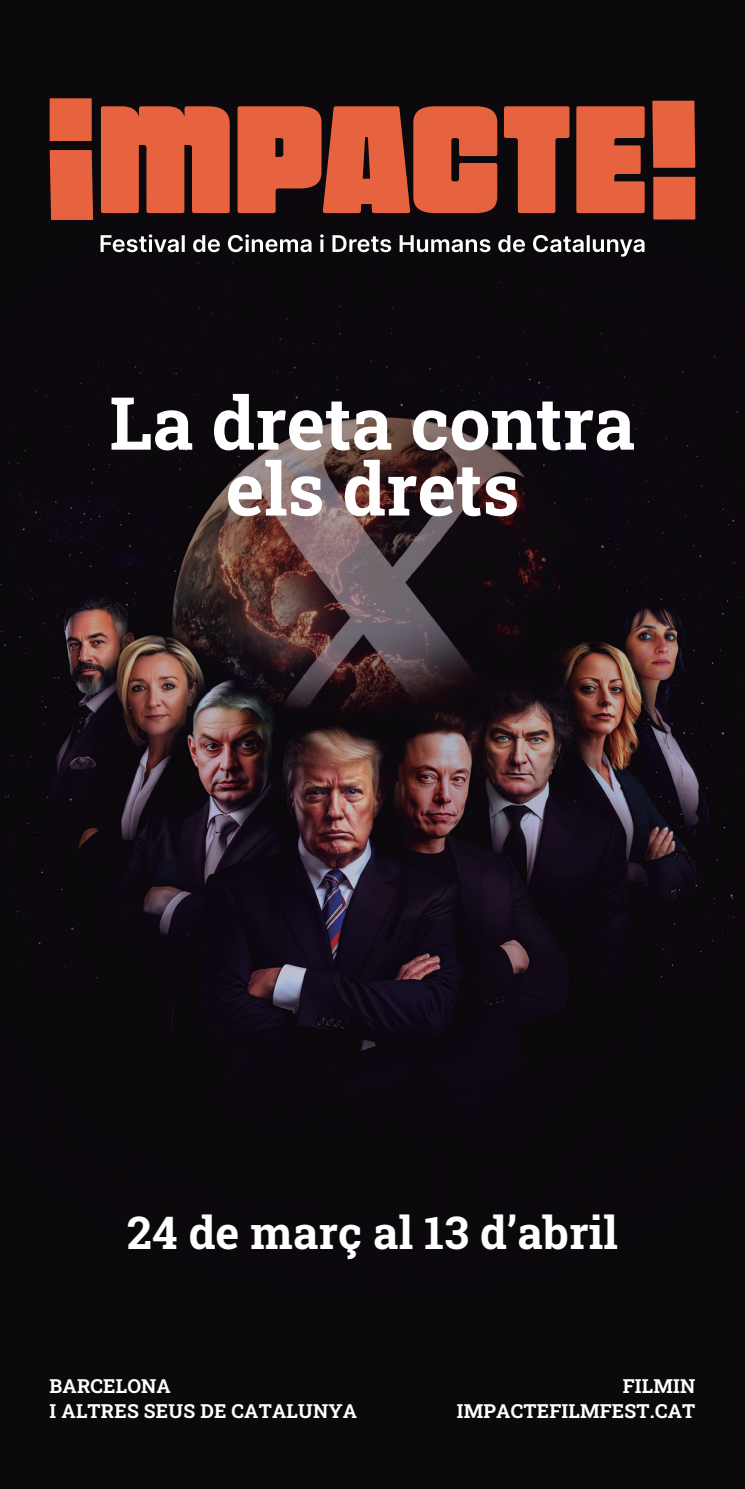
<style>
.page{position:relative;width:745px;height:1489px;background:#fff}
.page>*{position:absolute;margin:0;border:0;box-sizing:border-box;transform-origin:0 0}
.SUBTITOL{font:73.25px "Roboto Slab";color:#fff}
.t1{font:45.25px "Roboto Slab";color:#fff}
.t2{font:19.25px "Roboto Slab";letter-spacing:.01em;color:#fff}
</style>
<div class="page">
<div style="left:0;top:0;width:744px;height:1488px;background:#0c090d"></div>
<img style="left:0;top:165px;width:742px;height:901px">
<svg style="left:50px;top:98px;width:644px;height:122px;fill:#e7623f"></svg>
<svg style="left:100px;top:234px;width:544px;height:22px"></svg>
<p class="SUBTITOL" style="left:109px;top:373px;width:527px">La dreta contra</p>
<p class="SUBTITOL" style="left:225px;top:438px;width:295px">els drets</p>
<p class="t1" style="left:127px;top:1201px;width:492px">24 de març al 13 d’abril</p>
<p class="t2" style="left:50px;top:1372px;width:123px">BARCELONA</p>
<p class="t2" style="left:50px;top:1397px;width:309px">I ALTRES SEUS DE CATALUNYA</p>
<p class="t2" style="left:622px;top:1372px;width:74px">FILMIN</p>
<p class="t2" style="left:456px;top:1397px;width:240px">IMPACTEFILMFEST.CAT</p>
</div>
